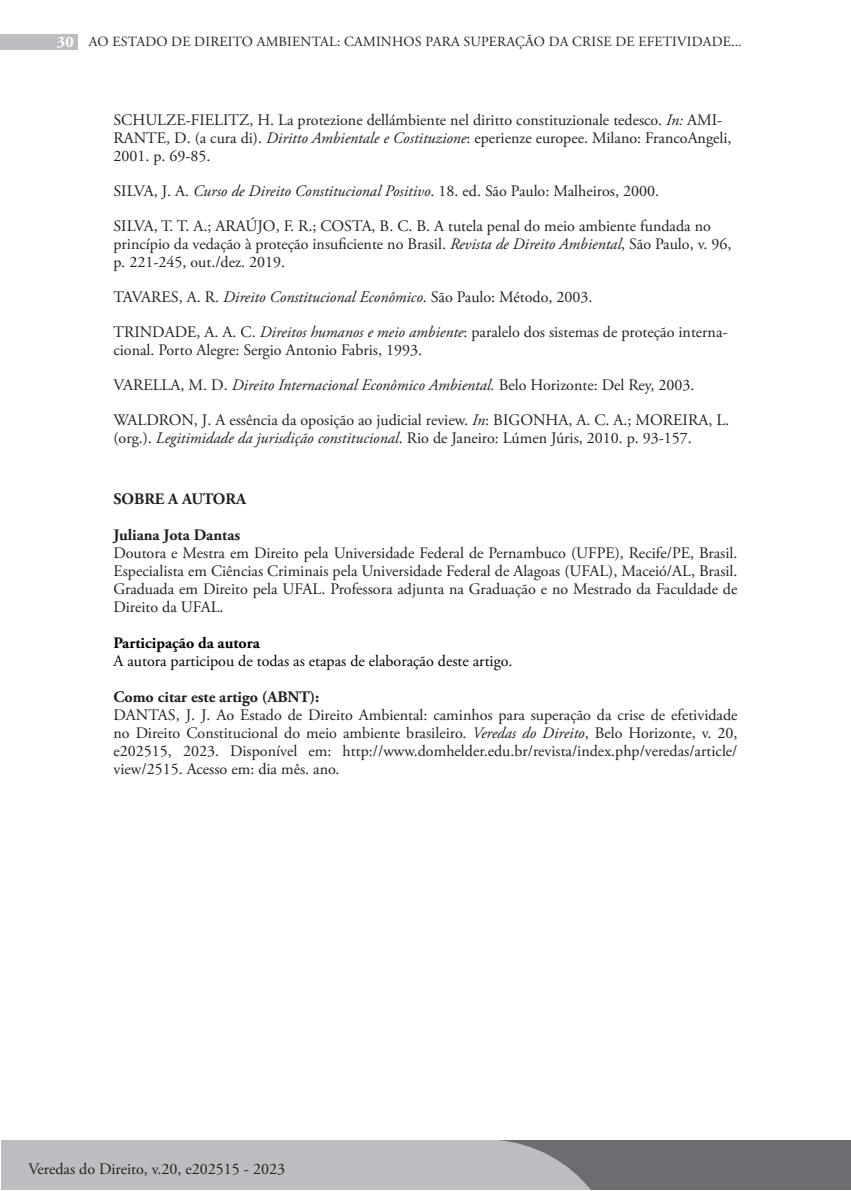
<style>
.page{position:relative;width:851px;height:1191px;background:#fff}
.page>*{position:absolute;margin:0;border:0;box-sizing:border-box;transform-origin:0 0}
.t1{font:16px/18px "Adobe Garamond Pro";color:#231f20}
.t2{font:16px "Adobe Garamond Pro";color:#000001}
.t3{font:700 16px "Adobe Garamond Pro";color:#231f20}
.t4{font:700 16px "Adobe Garamond Pro";color:#000001}
.t5{font:14px "Adobe Garamond Pro";letter-spacing:.015em;color:#231f20}
.s1{font-weight:700;font-size:16px;color:#fff}
.s2{font-style:italic}
</style>
<div class="page">
<div style="left:1px;top:1140px;width:849px;height:50px;background:#6c6d70"></div>
<div style="left:0;top:34px;width:77px;height:16px;background:#bcbdc0"></div>
<div style="left:1px;top:1140px;width:590px;height:50px;background:#bcbdc0"></div>
<p class="t5" style="left:57px;top:34px;width:686px"><span class="s1">30</span> AO ESTADO DE DIREITO AMBIENTAL: CAMINHOS PARA SUPERAÇÃO DA CRISE DE EFETIVIDADE...</p>
<p class="t1" style="left:113px;top:111px;width:619px">SCHULZE-FIELITZ, H. La protezione dellámbiente nel diritto constituzionale tedesco. <span class="s2">In:</span> AMI-<br>RANTE, D. (a cura di). <span class="s2">Diritto Ambientale e Costituzione</span>: eperienze europee. Milano: FrancoAngeli,<br>2001. p. 69-85.</p>
<p class="t1" style="left:113px;top:174px;width:599px;line-height:35px">SILVA, J. A. <span class="s2">Curso de Direito Constitucional Positivo</span>. 18. ed. São Paulo: Malheiros, 2000.<br>SILVA, T. T. A.; ARAÚJO, F. R.; COSTA, B. C. B. A tutela penal do meio ambiente fundada no</p>
<p class="t1" style="left:113px;top:235px;width:619px">princípio da vedação à proteção insuficiente no Brasil. <span class="s2">Revista de Direito Ambiental</span>, São Paulo, v. 96, p. 221-245, out./dez. 2019.</p>
<p class="t1" style="left:113px;top:280px;width:615px;line-height:35px">TAVARES, A. R. <span class="s2">Direito Constitucional Econômico</span>. São Paulo: Método, 2003.<br>TRINDADE, A. A. C. <span class="s2">Direitos humanos e meio ambiente</span>: paralelo dos sistemas de proteção interna-</p>
<p class="t1" style="left:113px;top:333px;width:617px;line-height:35px">cional. Porto Alegre: Sergio Antonio Fabris, 1993.<br>VARELLA, M. D. <span class="s2">Direito Internacional Econômico Ambiental.</span> Belo Horizonte: Del Rey, 2003.<br>WALDRON, J. A essência da oposição ao judicial review. <span class="s2">In</span>: BIGONHA, A. C. A.; MOREIRA, L.</p>
<p class="t1" style="left:113px;top:430px;width:580px">(org.). <span class="s2">Legitimidade da jurisdição constitucional</span>. Rio de Janeiro: Lúmen Júris, 2010. p. 93-157.</p>
<p class="t3" style="left:113px;top:490px;width:134px">SOBRE A AUTORA</p>
<p class="t3" style="left:113px;top:526px;width:128px">Juliana Jota Dantas</p>
<p class="t1" style="left:113px;top:545px;width:625px;text-align:justify">Doutora e Mestra em Direito pela Universidade Federal de Pernambuco (UFPE), Recife/PE, Brasil.<br>Especialista em Ciências Criminais pela Universidade Federal de Alagoas (UFAL), Maceió/AL, Brasil.<br>Graduada em Direito pela UFAL. Professora adjunta na Graduação e no Mestrado da Faculdade de Direito da UFAL.</p>
<p class="t4" style="left:113px;top:634px;width:148px">Participação da autora</p>
<p class="t2" style="left:113px;top:651px;width:400px">A autora participou de todas as etapas de elaboração deste artigo.</p>
<p class="t3" style="left:113px;top:688px;width:207px">Como citar este artigo (ABNT):</p>
<p class="t1" style="left:113px;top:707px;width:625px;text-align:justify">DANTAS, J. J. Ao Estado de Direito Ambiental: caminhos para superação da crise de efetividade no Direito Constitucional do meio ambiente brasileiro. <span class="s2">Veredas do Direito</span>, Belo Horizonte, v. 20, e202515, 2023. Disponível em: http://www.domhelder.edu.br/revista/index.php/veredas/article/ view/2515. Acesso em: dia mês. ano.</p>
<p class="t1" style="left:28px;top:1160px;width:258px">Veredas do Direito, v.20, e202515 - 2023</p>
</div>
